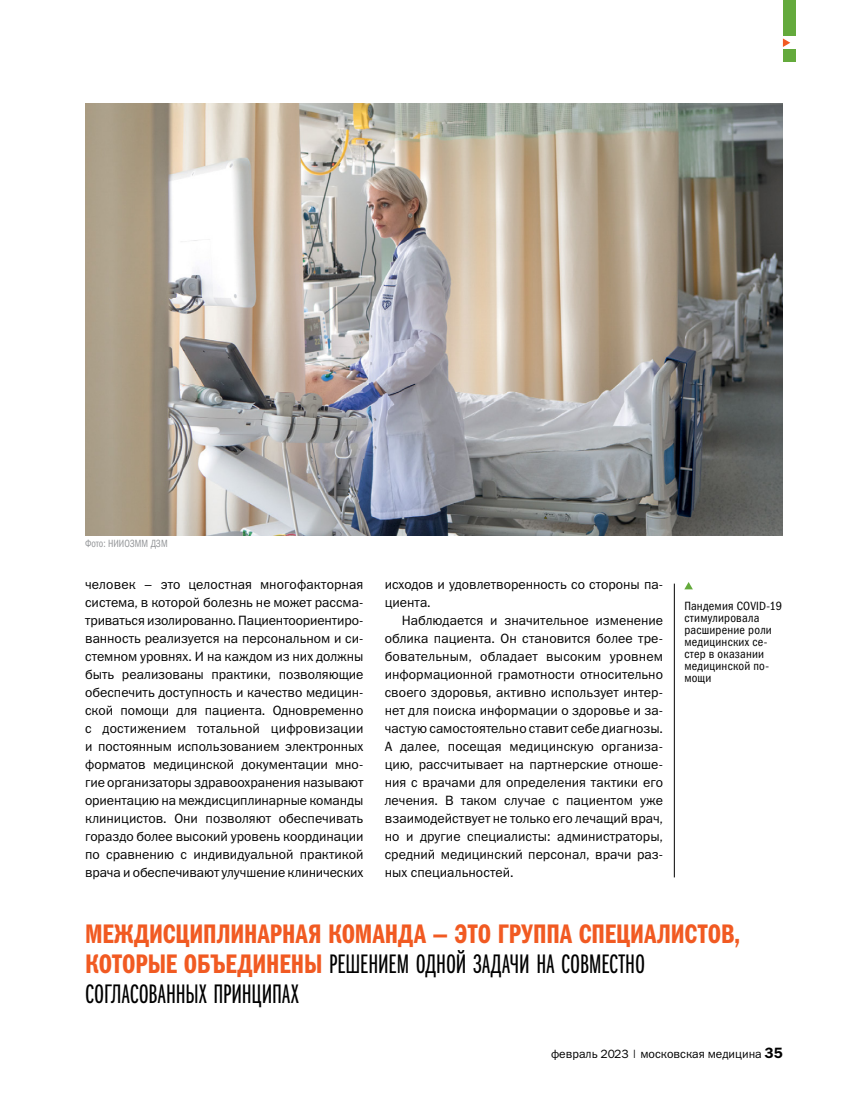
<style>
.page{position:relative;width:851px;height:1106px;background:#fff}
.page>*{position:absolute;margin:0;border:0;box-sizing:border-box;transform-origin:0 0}
.t1{font:27px/30px "Franklin Gothic Book X Cmp ITC";color:#000}
.t2{font:27px "Franklin Gothic Demi Cmp ITC";letter-spacing:.005em;color:#f15a22}
.t3{font:13.5px/18px "Franklin Gothic Book ITC";letter-spacing:-.005em;color:#000;text-align:justify}
.t4{font:12px/12px "Franklin Gothic Book Cond ITC";letter-spacing:.015em;color:#000}
.t5{font:12px "Franklin Gothic Book ITC";color:#000}
.t6{font:10.5px "Franklin Gothic Book Cond ITC";color:#939598;scale:.9 1}
.s1{font-family:"Franklin Gothic Demi Cmp ITC";color:#f15a22}
.s2{font-family:"Franklin Gothic Demi ITC";font-size:15px}
</style>
<div class="page">
<hr style="left:674px;top:583px;width:1px;height:294px;background:#000">
<img style="left:85px;top:103px;width:697px;height:432px">
<svg style="left:684px;top:582px;width:8px;height:7px"></svg>
<div style="left:782px;top:0;width:13px;height:62px;background:#64aa3c"></div>
<div style="left:782px;top:36px;width:13px;height:13px;background:#fff"></div>
<svg style="left:782px;top:38px;width:8px;height:9px"></svg>
<p class="t6" style="left:85px;top:537px;width:93px">Фото: НИИОЗММ ДЗМ</p>
<p class="t3" style="left:85px;top:575px;width:280px">человек – это целостная многофакторная система, в которой болезнь не может рассма&shy;триваться изолированно. Пациентоориентиро&shy;ванность реализуется на персональном и си&shy;стемном уровнях. И на каждом из них должны быть реализованы практики, позволяющие обеспечить доступность и качество медицин&shy;ской помощи для пациента. Одновременно с достижением тотальной цифровизации и постоянным использованием электронных форматов медицинской документации мно&shy;гие организаторы здравоохранения называют ориентацию на междисциплинарные команды клиницистов. Они позволяют обеспечивать гораздо более высокий уровень координации по сравнению с индивидуальной практикой врача и обеспечивают улучшение клинических</p>
<p class="t3" style="left:384px;top:575px;width:280px">исходов и удовлетворенность со стороны па&shy;циента.</p>
<p class="t3" style="left:384px;top:611px;width:280px;text-indent:17px">Наблюдается и значительное изменение облика пациента. Он становится более тре&shy;бовательным, обладает высоким уровнем информационной грамотности относительно своего здоровья, активно использует интер&shy;нет для поиска информации о здоровье и за&shy;частую самостоятельно ставит себе диагнозы.<br>А далее, посещая медицинскую организа&shy;цию, рассчитывает на партнерские отноше&shy;ния с врачами для определения тактики его лечения. В таком случае с пациентом уже взаимодействует не только его лечащий врач, но и другие специалисты: администраторы, средний медицинский персонал, врачи раз&shy;ных специальностей.</p>
<p class="t4" style="left:684px;top:600px;width:99px">Пандемия COVID-19 стимулировала расширение роли медицинских се&shy;стер в оказании медицинской по&shy;мощи</p>
<h1 class="t2" style="left:85px;top:918px;width:656px">МЕЖДИСЦИПЛИНАРНАЯ КОМАНДА — ЭТО ГРУППА СПЕЦИАЛИСТОВ,</h1>
<h1 class="t1" style="left:85px;top:950px;width:561px"><span class="s1">КОТОРЫЕ ОБЪЕДИНЕНЫ</span> РЕШЕНИЕМ ОДНОЙ ЗАДАЧИ НА СОВМЕСТНО<br>СОГЛАСОВАННЫХ ПРИНЦИПАХ</h1>
<p class="t5" style="left:551px;top:1045px;width:233px">февраль 2023 | московская медицина <span class="s2">35</span></p>
</div>
